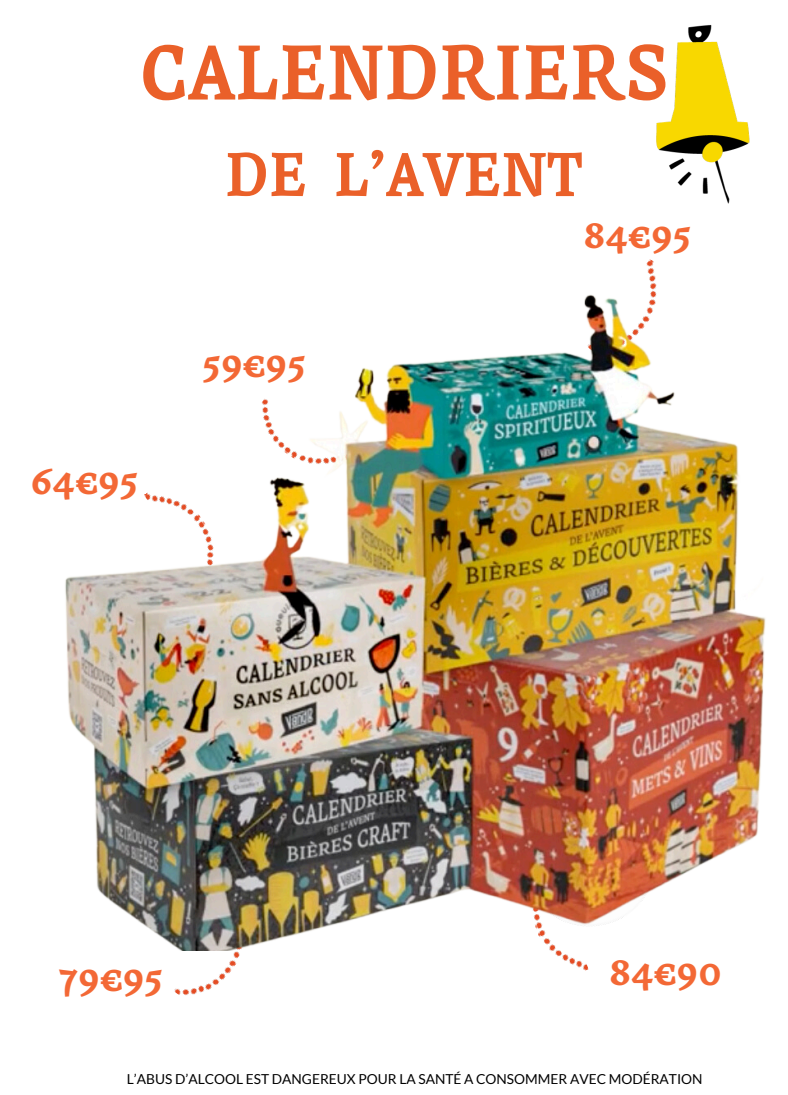
<style>
.page{position:relative;width:788px;height:1095px;background:#fff}
.page>*{position:absolute;margin:0;border:0;box-sizing:border-box;transform-origin:0 0}
.t1{font:700 80.38px "Coline 1";color:#ea6029}
.t2{font:700 64.12px "Coline 1";color:#ea6029}
.t3{font:700 41.12px "Coline 1";color:#f36835}
.t4{font:13.75px "Lato";color:#000}
</style>
<div class="page">
<img style="left:174px;top:951px;width:66px;height:45px">
<img style="left:555px;top:951px;width:33px;height:20px">
<img style="left:65px;top:259px;width:701px;height:692px">
<img style="left:656px;top:25px;width:94px;height:179px">
<h2 class="t1" style="left:139px;top:39px;width:530px">CALENDRIERS</h2>
<h2 class="t2" style="left:225px;top:148px;width:359px">DE L’AVENT</h2>
<p class="t3" style="left:31px;top:464px;width:109px">64€95</p>
<p class="t3" style="left:202px;top:346px;width:105px">59€95</p>
<h2 class="t3" style="left:59px;top:961px;width:106px">79€95</h2>
<h2 class="t3" style="left:583px;top:217px;width:109px">84€95</h2>
<p class="t3" style="left:609px;top:954px;width:114px">84€90</p>
<p class="t4" style="left:127px;top:1071px;width:577px">L’ABUS D’ALCOOL EST DANGEREUX POUR LA SANTÉ A CONSOMMER AVEC MODÉRATION</p>
</div>
